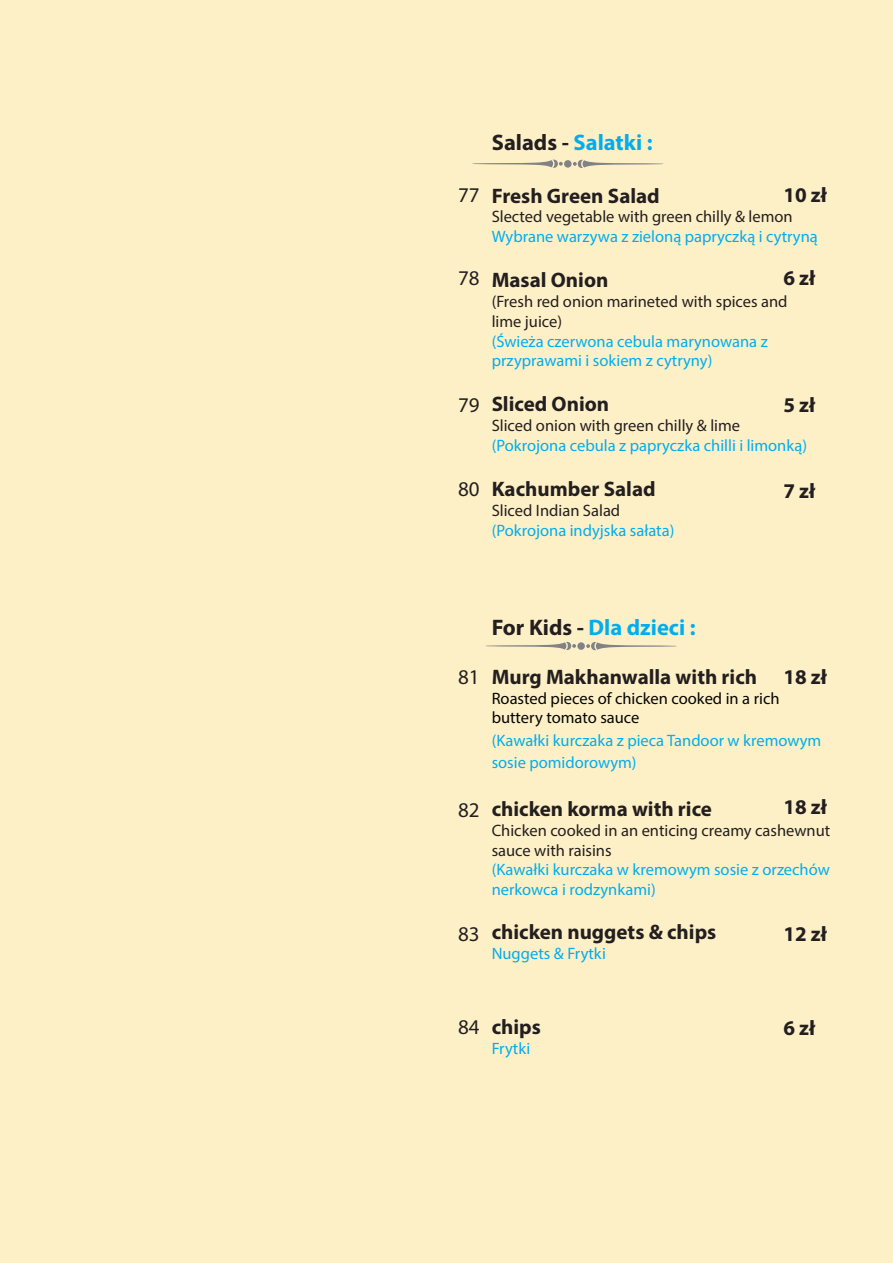
<style>
.page{position:relative;width:893px;height:1263px;background:#fef0c6}
.page>*{position:absolute;margin:0;border:0;box-sizing:border-box;transform-origin:0 0}
.t1{font:700 22.5px "Myriad Pro";color:#00aeef}
.t2{font:700 21px "Myriad Pro";color:#231f20}
.t3{font:21px "Myriad Pro";color:#231f20}
.t4{font:16.5px/19.8px "Myriad Pro";color:#00aeef}
.t5{font:16.5px/19.8px "Myriad Pro";color:#231f20}
.t6{font:16.5px/19.8px "Myriad Pro";color:#050504}
.s1{color:#231f20}
</style>
<div class="page">
<svg style="left:472px;top:160px;width:191px;height:8px"></svg>
<svg style="left:486px;top:642px;width:191px;height:8px"></svg>
<p class="t3" style="left:458px;top:182px;width:23px">77</p>
<p class="t3" style="left:458px;top:265px;width:23px">78</p>
<p class="t3" style="left:458px;top:392px;width:23px">79</p>
<p class="t3" style="left:458px;top:476px;width:23px">80</p>
<h1 class="t1" style="left:492px;top:128px;width:163px"><span class="s1">Salads -</span> Salatki :</h1>
<p class="t2" style="left:492px;top:182px;width:170px">Fresh Green Salad</p>
<p class="t5" style="left:492px;top:207px;width:303px">Slected vegetable with green chilly &amp; lemon</p>
<p class="t4" style="left:492px;top:226px;width:328px">Wybrane warzywa z zieloną papryczką i cytryną</p>
<p class="t2" style="left:492px;top:266px;width:118px">Masal Onion</p>
<p class="t5" style="left:492px;top:291px;width:297px">(Fresh red onion marineted with spices and lime juice)</p>
<p class="t4" style="left:492px;top:331px;width:278px">(Świeża czerwona cebula marynowana z przyprawami i sokiem z cytryny)</p>
<p class="t2" style="left:492px;top:391px;width:119px">Sliced Onion</p>
<p class="t5" style="left:492px;top:415px;width:250px">Sliced onion with green chilly &amp; lime</p>
<p class="t4" style="left:492px;top:435px;width:317px">(Pokrojona cebula z papryczka chilli i limonką)</p>
<p class="t2" style="left:492px;top:475px;width:165px">Kachumber Salad</p>
<p class="t5" style="left:492px;top:500px;width:130px">Sliced Indian Salad</p>
<p class="t4" style="left:492px;top:520px;width:184px">(Pokrojona indyjska sałata)</p>
<p class="t2" style="left:783px;top:182px;width:45px">10 zł</p>
<p class="t2" style="left:783px;top:264px;width:33px">6 zł</p>
<p class="t2" style="left:783px;top:392px;width:33px">5 zł</p>
<p class="t2" style="left:783px;top:477px;width:33px">7 zł</p>
<h1 class="t1" style="left:492px;top:612px;width:205px"><span class="s1">For Kids -</span> Dla dzieci :</h1>
<p class="t3" style="left:458px;top:664px;width:23px">81</p>
<p class="t3" style="left:458px;top:797px;width:23px">82</p>
<p class="t3" style="left:458px;top:920px;width:23px">83</p>
<p class="t2" style="left:492px;top:663px;width:267px">Murg Makhanwalla with rich</p>
<p class="t6" style="left:492px;top:688px;width:289px">Roasted pieces of chicken cooked in a rich buttery tomato sauce</p>
<p class="t4" style="left:492px;top:729px;width:331px;line-height:22.5px">(Kawałki kurczaka z pieca Tandoor w kremowym sosie pomidorowym)</p>
<p class="t2" style="left:492px;top:795px;width:222px">chicken korma with rice</p>
<p class="t5" style="left:492px;top:820px;width:340px">Chicken cooked in an enticing creamy cashewnut sauce with raisins</p>
<p class="t4" style="left:492px;top:860px;width:340px">(Kawałki kurczaka w kremowym sosie z orzechów nerkowca i rodzynkami)</p>
<p class="t2" style="left:492px;top:918px;width:226px">chicken nuggets &amp; chips</p>
<p class="t4" style="left:492px;top:943px;width:116px">Nuggets &amp; Frytki</p>
<p class="t2" style="left:783px;top:663px;width:45px">18 zł</p>
<p class="t2" style="left:783px;top:794px;width:45px">18 zł</p>
<p class="t2" style="left:783px;top:920px;width:45px">12 zł</p>
<p class="t3" style="left:458px;top:1013px;width:23px">84</p>
<p class="t2" style="left:492px;top:1014px;width:51px">chips</p>
<p class="t4" style="left:492px;top:1038px;width:40px">Frytki</p>
<p class="t2" style="left:783px;top:1014px;width:33px">6 zł</p>
</div>
